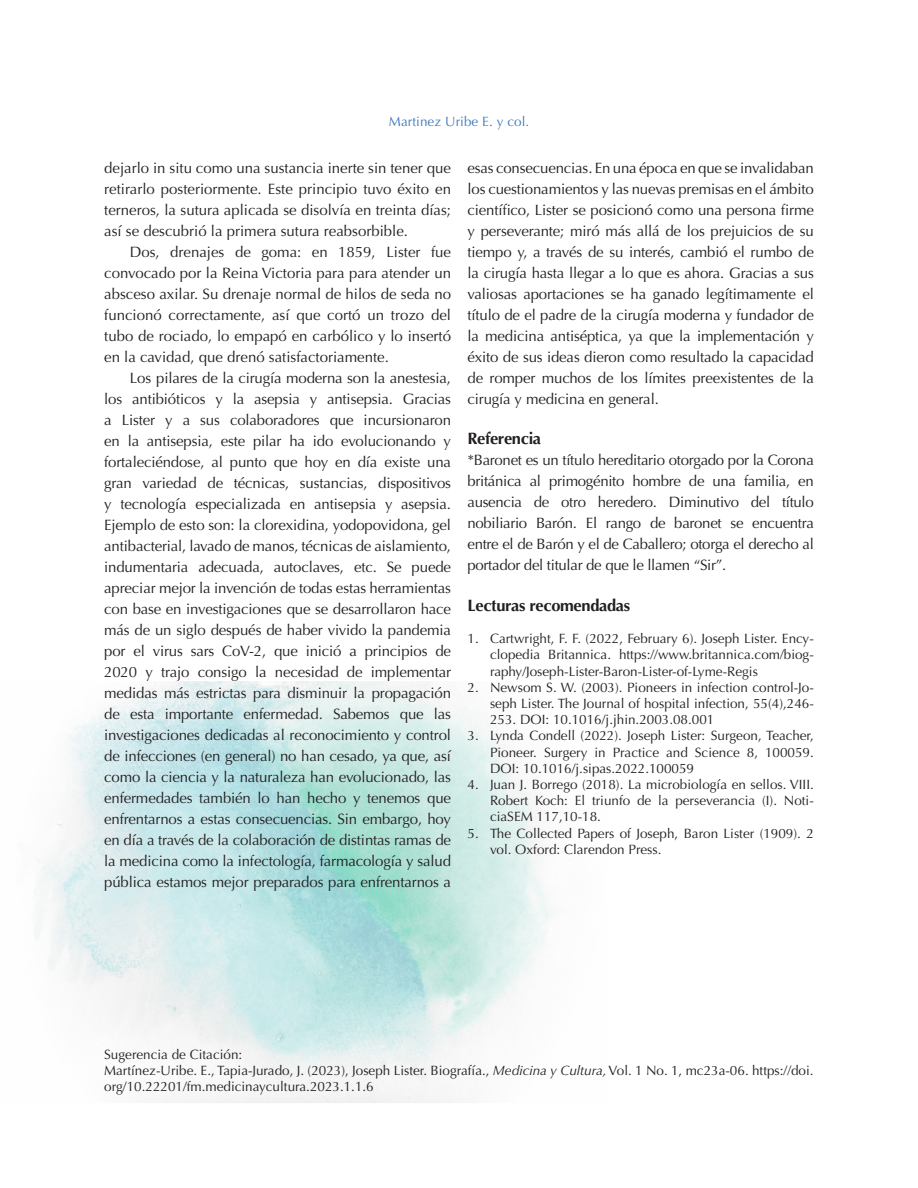
<style>
.page{position:relative;width:918px;height:1188px;background:#fff}
.page>*{position:absolute;margin:0;border:0;box-sizing:border-box;transform-origin:0 0}
.t1{font:700 16.5px "Optima";letter-spacing:-.02em;color:#231f20}
.t2{font:15px/21px "Optima";letter-spacing:-.01em;color:#231f20;text-align:justify}
.t3{font:13.5px/16.2px "Optima";color:#231f20;text-align:justify}
.t4{font:13.5px "Optima";letter-spacing:.005em;color:#417abf}
.s1{font-style:italic}
</style>
<div class="page">
<img style="left:35px;top:681px;width:528px;height:422px">
<p class="t4" style="left:389px;top:113px;width:142px">Martinez Uribe E. y col.</p>
<p class="t2" style="left:104px;top:157px;width:348px">dejarlo in situ como una sustancia inerte sin tener que retirarlo posteriormente. Este principio tuvo éxito en terneros, la sutura aplicada se disolvía en treinta días; así se descubrió la primera sutura reabsorbible.</p>
<p class="t2" style="left:104px;top:241px;width:348px;text-indent:26px">Dos, drenajes de goma: en 1859, Lister fue convocado por la Reina Victoria para para atender un absceso axilar. Su drenaje normal de hilos de seda no funcionó correctamente, así que cortó un trozo del tubo de rociado, lo empapó en carbólico y lo insertó en la cavidad, que drenó satisfactoriamente.</p>
<p class="t2" style="left:104px;top:367px;width:348px;text-indent:26px">Los pilares de la cirugía moderna son la anestesia, los antibióticos y la asepsia y antisepsia. Gracias a Lister y a sus colaboradores que incursionaron en la antisepsia, este pilar ha ido evolucionando y fortaleciéndose, al punto que hoy en día existe una gran variedad de técnicas, sustancias, dispositivos y tecnología especializada en antisepsia y asepsia.<br>Ejemplo de esto son: la clorexidina, yodopovidona, gel antibacterial, lavado de manos, técnicas de aislamiento, indumentaria adecuada, autoclaves, etc. Se puede apreciar mejor la invención de todas estas herramientas con base en investigaciones que se desarrollaron hace más de un siglo después de haber vivido la pandemia por el virus sars CoV-2, que inició a principios de 2020 y trajo consigo la necesidad de implementar medidas más estrictas para disminuir la propagación de esta importante enfermedad. Sabemos que las investigaciones dedicadas al reconocimiento y control de infecciones (en general) no han cesado, ya que, así como la ciencia y la naturaleza han evolucionado, las enfermedades también lo han hecho y tenemos que enfrentarnos a estas consecuencias. Sin embargo, hoy en día a través de la colaboración de distintas ramas de la medicina como la infectología, farmacología y salud pública estamos mejor preparados para enfrentarnos a</p>
<p class="t2" style="left:468px;top:157px;width:348px">esas consecuencias. En una época en que se invalidaban los cuestionamientos y las nuevas premisas en el ámbito científico, Lister se posicionó como una persona firme y perseverante; miró más allá de los prejuicios de su tiempo y, a través de su interés, cambió el rumbo de la cirugía hasta llegar a lo que es ahora. Gracias a sus valiosas aportaciones se ha ganado legítimamente el título de el padre de la cirugía moderna y fundador de la medicina antiséptica, ya que la implementación y éxito de sus ideas dieron como resultado la capacidad de romper muchos de los límites preexistentes de la cirugía y medicina en general.</p>
<p class="t1" style="left:468px;top:429px;width:75px">Referencia</p>
<p class="t2" style="left:468px;top:450px;width:348px">*Baronet es un título hereditario otorgado por la Corona británica al primogénito hombre de una familia, en ausencia de otro heredero. Diminutivo del título nobiliario Barón. El rango de baronet se encuentra entre el de Barón y el de Caballero; otorga el derecho al portador del titular de que le llamen “Sir”.</p>
<p class="t1" style="left:468px;top:596px;width:164px">Lecturas recomendadas</p>
<p class="t3" style="left:490px;top:631px;width:325px;text-indent:-23px">1. Cartwright, F. F. (2022, February 6). Joseph Lister. Ency&shy;clopedia Britannica. https://www.britannica.com/biog&shy;raphy/Joseph-Lister-Baron-Lister-of-Lyme-Regis</p>
<p class="t3" style="left:490px;top:679px;width:325px;text-indent:-23px">2. Newsom S. W. (2003). Pioneers in infection control-Jo&shy;seph Lister. The Journal of hospital infection, 55(4),246- 253. DOI: 10.1016/j.jhin.2003.08.001</p>
<p class="t3" style="left:490px;top:728px;width:325px;text-indent:-23px">3. Lynda Condell (2022). Joseph Lister: Surgeon, Teacher, Pioneer. Surgery in Practice and Science 8, 100059.<br>DOI: 10.1016/j.sipas.2022.100059</p>
<p class="t3" style="left:490px;top:777px;width:325px;text-indent:-23px">4. Juan J. Borrego (2018). La microbiología en sellos. VIII.<br>Robert Koch: El triunfo de la perseverancia (I). Noti&shy;ciaSEM 117,10-18.</p>
<p class="t3" style="left:490px;top:825px;width:325px;text-indent:-23px">5. The Collected Papers of Joseph, Baron Lister (1909). 2 vol. Oxford: Clarendon Press.</p>
<p class="t3" style="left:104px;top:1046px;width:711px;text-align:left">Sugerencia de Citación:<br>Martínez-Uribe. E., Tapia-Jurado, J. (2023), Joseph Lister. Biografía., <span class="s1">Medicina y Cultura,</span> Vol. 1 No. 1, mc23a-06. https://doi. org/10.22201/fm.medicinaycultura.2023.1.1.6</p>
</div>
